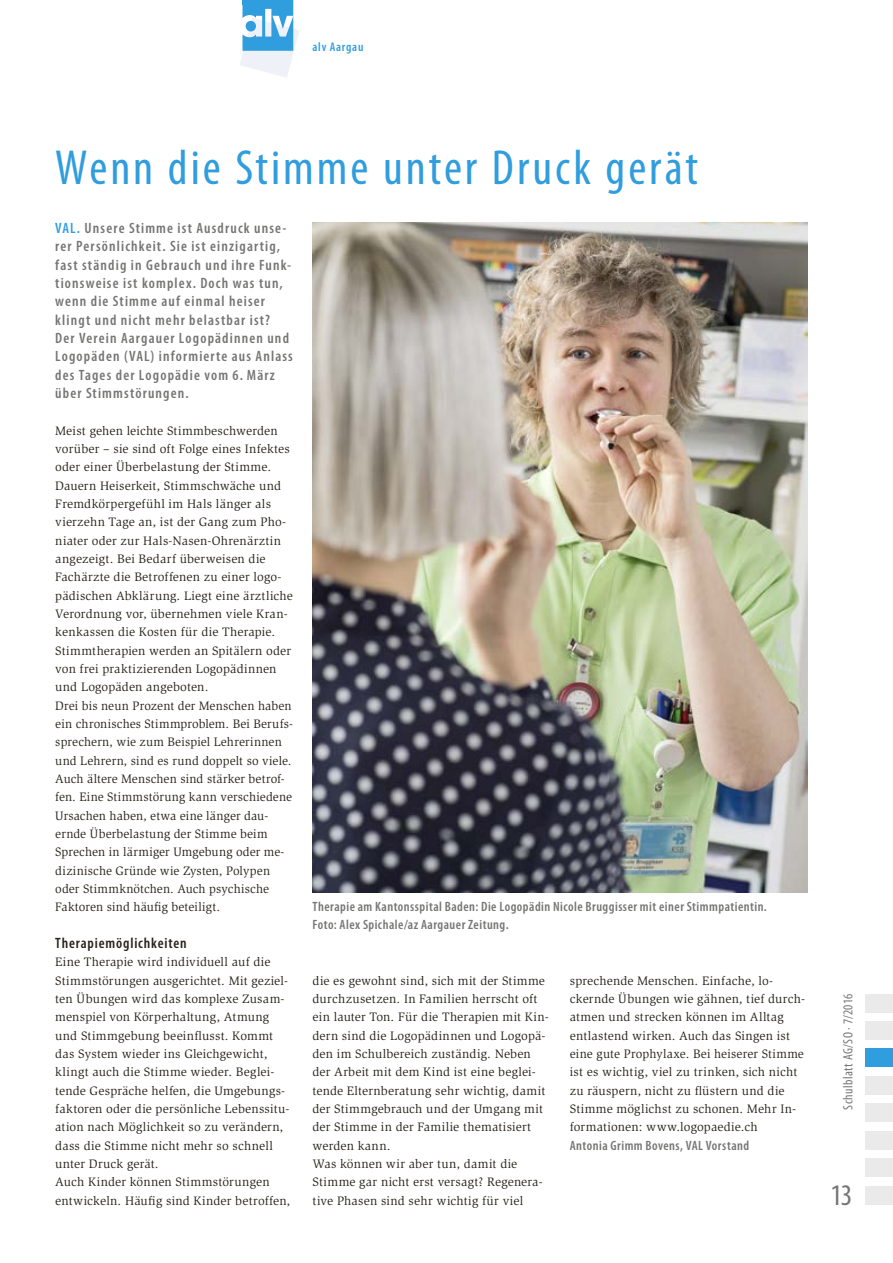
<style>
.page{position:relative;width:893px;height:1263px;background:#fff}
.page>*{position:absolute;margin:0;border:0;box-sizing:border-box;transform-origin:0 0}
.t1{font:condensed 49.5px "Myriad Pro";letter-spacing:.06em;color:#309dde}
.t2{font:condensed 30px "Myriad Pro";color:#757574}
.t3{font:600 condensed 15px/18.3px "Myriad Pro";letter-spacing:.075em;color:#757574}
.t4{font:600 condensed 15px "Myriad Pro";letter-spacing:.055em;color:#27231c}
.t5{font:600 condensed 13.5px/18px "Myriad Pro";letter-spacing:.035em;color:#757574}
.t6{font:condensed 13.5px "Myriad Pro";letter-spacing:.03em;color:#777}
.t7{font:12.6px/18.3px "Slimbach Std";letter-spacing:.015em;color:#27231c}
.t8{font:600 condensed 12.6px "Myriad Pro";letter-spacing:.06em;color:#309dde}
.s1{color:#309dde}
</style>
<div class="page">
<div style="left:865px;top:1021px;width:28px;height:18px;background:#eaeaea"></div>
<div style="left:865px;top:994px;width:28px;height:18px;background:#eaeaea"></div>
<div style="left:865px;top:1076px;width:28px;height:18px;background:#eaeaea"></div>
<div style="left:865px;top:1103px;width:28px;height:19px;background:#eaeaea"></div>
<div style="left:865px;top:1131px;width:28px;height:18px;background:#eaeaea"></div>
<div style="left:865px;top:1186px;width:28px;height:18px;background:#eaeaea"></div>
<div style="left:865px;top:1158px;width:28px;height:19px;background:#eaeaea"></div>
<div style="left:865px;top:1048px;width:28px;height:19px;background:#309dde"></div>
<svg style="left:240px;top:0;width:59px;height:77px"></svg>
<img style="left:313px;top:223px;width:495px;height:670px">
<p class="t8" style="left:313px;top:39px;width:52px">alv Aargau</p>
<h1 class="t1" style="left:55px;top:138px;width:644px">Wenn die Stimme unter Druck gerät</h1>
<p class="t3" style="left:55px;top:219px;width:239px"><span class="s1">VAL.</span> Unsere Stimme ist Ausdruck unse&shy;rer Persönlichkeit. Sie ist einzigartig, fast ständig in Gebrauch und ihre Funk&shy;tionsweise ist komplex. Doch was tun, wenn die Stimme auf einmal heiser klingt und nicht mehr belastbar ist?<br>Der Verein Aargauer Logopädinnen und Logopäden (VAL) informierte aus Anlass des Tages der Logopädie vom 6. März über Stimmstörungen.</p>
<p class="t7" style="left:55px;top:421px;width:239px">Meist gehen leichte Stimmbeschwerden vorüber – sie sind oft Folge eines Infektes oder einer Überbelastung der Stimme.<br>Dauern Heiserkeit, Stimmschwäche und Fremdkörpergefühl im Hals länger als vierzehn Tage an, ist der Gang zum Pho&shy;niater oder zur Hals-Nasen-Ohrenärztin angezeigt. Bei Bedarf überweisen die Fachärzte die Betroffenen zu einer logo&shy;pädischen Abklärung. Liegt eine ärztliche Verordnung vor, übernehmen viele Kran&shy;kenkassen die Kosten für die Therapie.<br>Stimmtherapien werden an Spitälern oder von frei praktizierenden Logopädinnen und Logopäden angeboten.<br>Drei bis neun Prozent der Menschen haben ein chronisches Stimmproblem. Bei Berufs&shy;sprechern, wie zum Beispiel Lehrerinnen und Lehrern, sind es rund doppelt so viele.<br>Auch ältere Menschen sind stärker betrof&shy;fen. Eine Stimmstörung kann verschiedene Ursachen haben, etwa eine länger dau&shy;ernde Überbelastung der Stimme beim Sprechen in lärmiger Umgebung oder me&shy;dizinische Gründe wie Zysten, Polypen oder Stimmknötchen. Auch psychische Faktoren sind häufig beteiligt.</p>
<p class="t4" style="left:55px;top:934px;width:133px">Therapiemöglichkeiten</p>
<p class="t7" style="left:55px;top:953px;width:236px">Eine Therapie wird individuell auf die Stimmstörungen ausgerichtet. Mit geziel&shy;ten Übungen wird das komplexe Zusam&shy;menspiel von Körperhaltung, Atmung und Stimmgebung beeinflusst. Kommt das System wieder ins Gleichgewicht, klingt auch die Stimme wieder. Beglei&shy;tende Gespräche helfen, die Umgebungs&shy;faktoren oder die persönliche Lebenssitu&shy;ation nach Möglichkeit so zu verändern, dass die Stimme nicht mehr so schnell unter Druck gerät.<br>Auch Kinder können Stimmstörungen entwickeln. Häufig sind Kinder betroffen,</p>
<p class="t5" style="left:313px;top:897px;width:456px">Therapie am Kantonsspital Baden: Die Logopädin Nicole Bruggisser mit einer Stimmpatientin.<br>Foto: Alex Spichale/az Aargauer Zeitung.</p>
<p class="t7" style="left:313px;top:971px;width:238px">die es gewohnt sind, sich mit der Stimme durchzusetzen. In Familien herrscht oft ein lauter Ton. Für die Therapien mit Kin&shy;dern sind die Logopädinnen und Logopä&shy;den im Schulbereich zuständig. Neben der Arbeit mit dem Kind ist eine beglei&shy;tende Elternberatung sehr wichtig, damit der Stimmgebrauch und der Umgang mit der Stimme in der Familie thematisiert werden kann.<br>Was können wir aber tun, damit die Stimme gar nicht erst versagt? Regenera&shy;tive Phasen sind sehr wichtig für viel</p>
<p class="t7" style="left:570px;top:971px;width:237px">sprechende Menschen. Einfache, lo&shy;ckernde Übungen wie gähnen, tief durch&shy;atmen und strecken können im Alltag entlastend wirken. Auch das Singen ist eine gute Prophylaxe. Bei heiserer Stimme ist es wichtig, viel zu trinken, sich nicht zu räuspern, nicht zu flüstern und die Stimme möglichst zu schonen. Mehr In&shy;formationen: www.logopaedie.ch</p>
<p class="t5" style="left:570px;top:1136px;width:181px">Antonia Grimm Bovens, VAL Vorstand</p>
<p class="t6" style="left:840px;top:1109px;width:117px;rotate:-90deg">Schulblatt AG/SO · 7/2016</p>
<h2 class="t2" style="left:831px;top:1176px;width:23px">13</h2>
</div>
